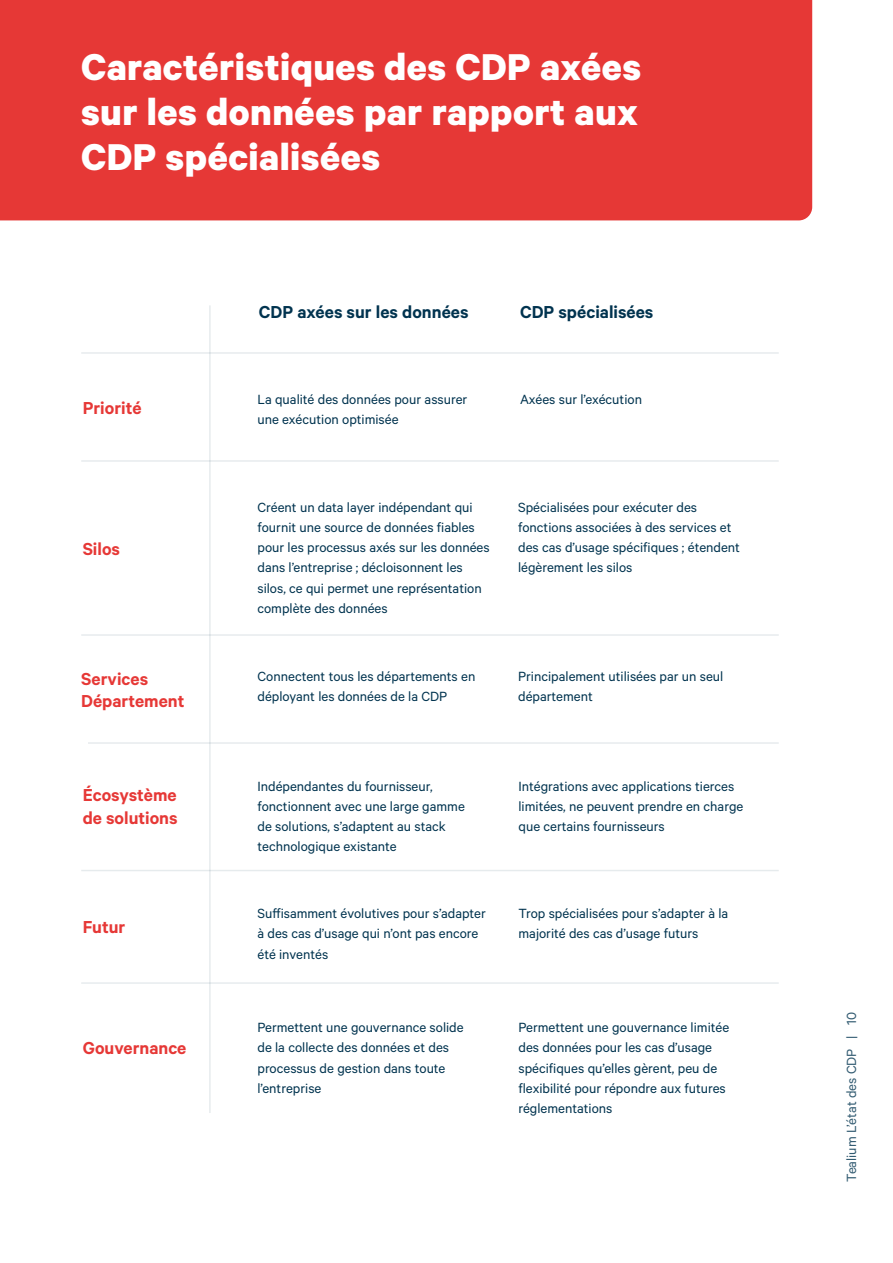
<style>
.page{position:relative;width:893px;height:1263px;background:#fff}
.page>*{position:absolute;margin:0;border:0;box-sizing:border-box;transform-origin:0 0}
.t1{font:700 42px/45px "Calibre";letter-spacing:.01em;color:#fff;text-align:justify}
.t2{font:600 19.5px/22.5px "Calibre";color:#e63836}
.t3{font:600 19.5px "Calibre";color:#00334f}
.t4{font:15px/20.2px "Calibre";color:#00334f}
.t5{font:15px "Calibre";color:#335c72}
</style>
<div class="page">
<hr style="left:81px;top:352px;width:698px;height:2px;background:#00334f">
<hr style="left:81px;top:460px;width:698px;height:2px;background:#00334f">
<hr style="left:81px;top:634px;width:698px;height:2px;background:#00334f">
<hr style="left:88px;top:742px;width:691px;height:2px;background:#00334f">
<hr style="left:81px;top:870px;width:698px;height:1px;background:#00334f">
<hr style="left:81px;top:982px;width:698px;height:2px;background:#00334f">
<div style="left:0;top:0;width:812px;height:220px;background:#e63836"></div>
<hr style="left:209px;top:305px;width:2px;height:808px;background:#00334f">
<h1 class="t1" style="left:81px;top:43px;width:562px">Caractéristiques des CDP axées sur les données par rapport aux CDP spécialisées</h1>
<h2 class="t2" style="left:83px;top:396px;width:60px">Priorité</h2>
<h2 class="t2" style="left:83px;top:537px;width:39px">Silos</h2>
<h2 class="t2" style="left:81px;top:667px;width:105px">Services<br>Département</h2>
<h2 class="t2" style="left:83px;top:783px;width:96px">Écosystème de solutions</h2>
<h2 class="t2" style="left:83px;top:915px;width:44px">Futur</h2>
<h2 class="t2" style="left:83px;top:1036px;width:105px">Gouvernance</h2>
<h2 class="t3" style="left:259px;top:300px;width:211px">CDP axées sur les données</h2>
<h2 class="t3" style="left:520px;top:300px;width:135px">CDP spécialisées</h2>
<p class="t4" style="left:257px;top:388px;width:211px">La qualité des données pour assurer</p>
<p class="t4" style="left:520px;top:388px;width:124px">Axées sur l’exécution</p>
<p class="t4" style="left:257px;top:408px;width:143px">une exécution optimisée</p>
<p class="t4" style="left:257px;top:496px;width:234px">Créent un data layer indépendant qui fournit une source de données fiables pour les processus axés sur les données dans l’entreprise ; décloisonnent les silos, ce qui permet une représentation complète des données</p>
<p class="t4" style="left:257px;top:666px;width:219px">Connectent tous les départements en déployant les données de la CDP</p>
<p class="t4" style="left:518px;top:496px;width:223px">Spécialisées pour exécuter des fonctions associées à des services et des cas d’usage spécifiques ; étendent légèrement les silos</p>
<p class="t4" style="left:518px;top:666px;width:207px">Principalement utilisées par un seul département</p>
<p class="t4" style="left:257px;top:775px;width:209px">Indépendantes du fournisseur, fonctionnent avec une large gamme de solutions, s’adaptent au stack technologique existante</p>
<p class="t4" style="left:257px;top:903px;width:230px">Suffisamment évolutives pour s’adapter à des cas d’usage qui n’ont pas encore été inventés</p>
<p class="t4" style="left:257px;top:1017px;width:208px">Permettent une gouvernance solide de la collecte des données et des processus de gestion dans toute l’entreprise</p>
<p class="t4" style="left:518px;top:775px;width:226px">Intégrations avec applications tierces limitées, ne peuvent prendre en charge que certains fournisseurs</p>
<p class="t4" style="left:518px;top:903px;width:211px">Trop spécialisées pour s’adapter à la majorité des cas d’usage futurs</p>
<p class="t4" style="left:518px;top:1017px;width:212px">Permettent une gouvernance limitée des données pour les cas d’usage spécifiques qu’elles gèrent, peu de flexibilité pour répondre aux futures réglementations</p>
<p class="t5" style="left:843px;top:1182px;width:171px;rotate:-90deg">Tealium L’état des CDP | 10</p>
</div>
